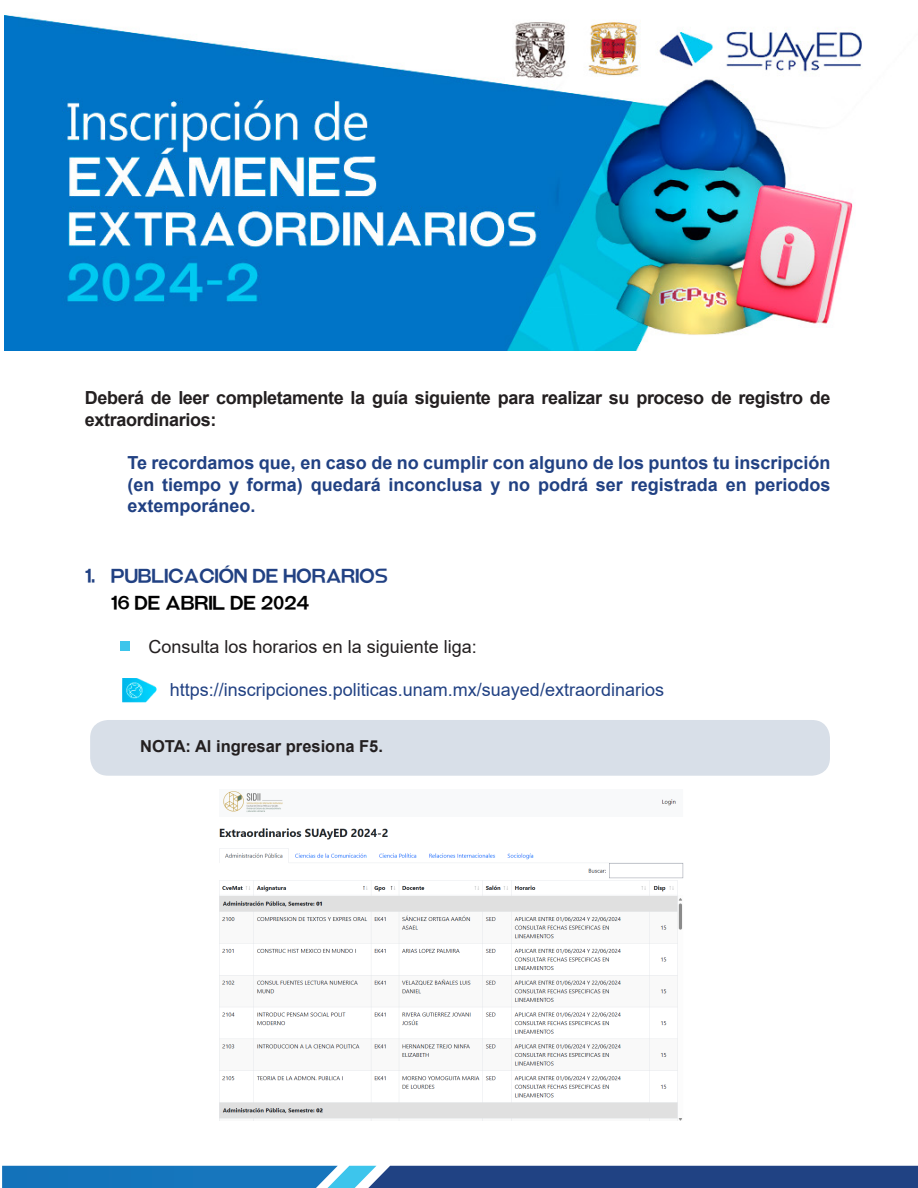
<style>
.page{position:relative;width:918px;height:1188px;background:#fff}
.page>*{position:absolute;margin:0;border:0;box-sizing:border-box;transform-origin:0 0}
.t1{font:22.5px "SU Ay ED";letter-spacing:-.02em;color:#214183}
.t2{font:22.5px "SU Ay ED";letter-spacing:-.02em;color:#000001}
.t3{font:700 18px/21.6px "Arial";color:#214183;text-align:justify}
.t4{font:700 18px/21.6px "Arial";letter-spacing:-.02em;color:#231f20}
.t5{font:18px "Arial";color:#214183}
.t6{font:18px "Arial";color:#231f20}
.t7{font:700 16.5px "Arial";color:#231f20}
</style>
<div class="page">
<svg style="left:2px;top:1166px;width:916px;height:22px;background:#235d9d"></svg>
<div style="left:120px;top:641px;width:9px;height:10px;background:#3dc5eb"></div>
<img style="left:122px;top:678px;width:35px;height:25px">
<img style="left:4px;top:15px;width:858px;height:335px">
<img style="left:219px;top:791px;width:465px;height:329px">
<div style="left:90px;top:720px;width:740px;height:56px;background:#d8dfe8;border-radius:18px"></div>
<p class="t4" style="left:85px;top:388px;width:747px">Deberá de leer completamente la guía siguiente para realizar su proceso de registro de extraordinarios:</p>
<p class="t3" style="left:127px;top:452px;width:705px">Te recordamos que, en caso de no cumplir con alguno de los puntos tu inscripción (en tiempo y forma) quedará inconclusa y no podrá ser registrada en periodos extemporáneo.</p>
<p class="t1" style="left:85px;top:565px;width:305px">1. PUBLICACIÓN DE HORARIOS</p>
<p class="t2" style="left:111px;top:592px;width:200px">16 DE ABRIL DE 2024</p>
<p class="t6" style="left:149px;top:634px;width:330px">Consulta los horarios en la siguiente liga:</p>
<p class="t5" style="left:170px;top:677px;width:496px">https://inscripciones.politicas.unam.mx/suayed/extraordinarios</p>
<p class="t7" style="left:140px;top:735px;width:244px">NOTA: Al ingresar presiona F5.</p>
</div>
